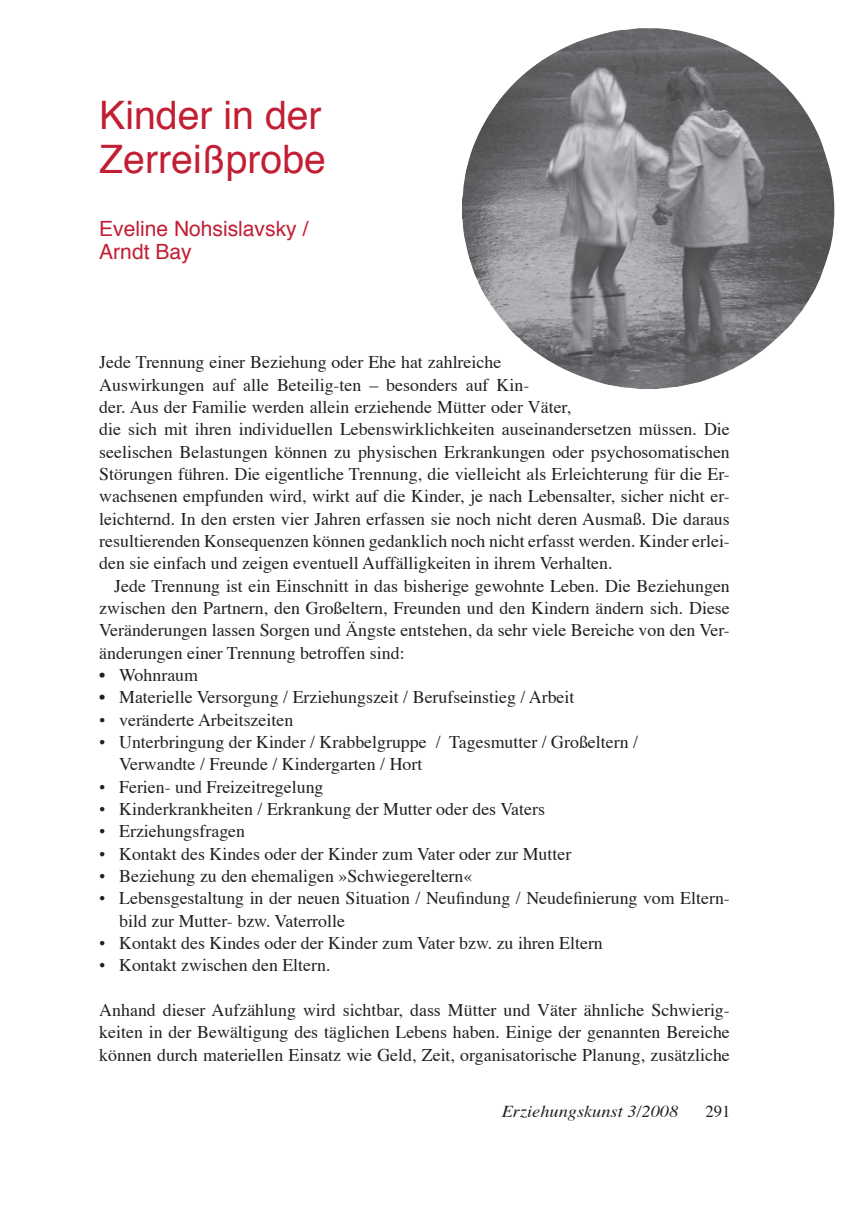
<style>
.page{position:relative;width:859px;height:1206px;background:#fff}
.page>*{position:absolute;margin:0;border:0;box-sizing:border-box;transform-origin:0 0}
.t1{font:39.2px/43.8px "Helvetica";color:#c21e34}
.t2{font:21px/23.6px "Helvetica";color:#c21e34}
.t3{font:17.85px/22.4px "Times";color:#231f20}
.t4{font:italic 16.62px "Times";color:#231f20;scale:1.1 1}
.t5{font:16.62px "Times";color:#231f20}
.s1{font-family:"Times New Roman"}
</style>
<div class="page">
<img style="left:462px;top:28px;width:371px;height:361px">
<h1 class="t1" style="left:99px;top:93px;width:228px">Kinder in der<br>Zerreißprobe</h1>
<p class="t2" style="left:99px;top:216px;width:210px">Eveline Nohsislavsky /<br>Arndt Bay</p>
<p class="t3" style="left:99px;top:349px;width:632px">Jede Trennung einer Beziehung oder Ehe hat zahlreiche<br>Auswirkungen auf alle Beteilig-ten – besonders auf Kin-<br>der. Aus der Familie werden allein erziehende Mütter oder Väter,<br>die sich mit ihren individuellen Lebenswirklichkeiten auseinandersetzen müssen. Die seelischen Belastungen können zu physischen Erkrankungen oder psychosomatischen Störungen führen. Die eigentliche Trennung, die vielleicht als Erleichterung für die Er&shy;wachsenen empfunden wird, wirkt auf die Kinder, je nach Lebensalter, sicher nicht er&shy;leichternd. In den ersten vier Jahren erfassen sie noch nicht deren Ausmaß. Die daraus resultierenden Konsequenzen können gedanklich noch nicht erfasst werden. Kinder erlei&shy;den sie einfach und zeigen eventuell Auffälligkeiten in ihrem Verhalten.</p>
<p class="t3" style="left:99px;top:573px;width:632px;text-align:justify;text-indent:15px">Jede Trennung ist ein Einschnitt in das bisherige gewohnte Leben. Die Beziehungen zwischen den Partnern, den Großeltern, Freunden und den Kindern ändern sich. Diese Veränderungen lassen Sorgen und Ängste entstehen, da sehr viele Bereiche von den Ver&shy;änderungen einer Trennung betroffen sind:</p>
<p class="t3" style="left:99px;top:662px;width:100px">• Wohnraum</p>
<p class="t3" style="left:99px;top:684px;width:476px">• Materielle Versorgung / Erziehungszeit / Berufseinstieg / Arbeit</p>
<p class="t3" style="left:99px;top:707px;width:195px"><span class="s1">•</span> veränderte Arbeitszeiten</p>
<p class="t3" style="left:119px;top:729px;width:520px;text-indent:-20px"><span class="s1">•</span> Unterbringung der Kinder / Krabbelgruppe / Tagesmutter / Großeltern /<br>Verwandte / Freunde / Kindergarten / Hort</p>
<p class="t3" style="left:99px;top:773px;width:226px"><span class="s1">•</span> Ferien- und Freizeitregelung</p>
<p class="t3" style="left:99px;top:796px;width:447px"><span class="s1">•</span> Kinderkrankheiten / Erkrankung der Mutter oder des Vaters</p>
<p class="t3" style="left:99px;top:818px;width:147px"><span class="s1">•</span> Erziehungsfragen</p>
<p class="t3" style="left:99px;top:840px;width:473px"><span class="s1">•</span> Kontakt des Kindes oder der Kinder zum Vater oder zur Mutter</p>
<p class="t3" style="left:99px;top:863px;width:374px"><span class="s1">•</span> Beziehung zu den ehemaligen »Schwiegereltern«</p>
<p class="t3" style="left:119px;top:885px;width:612px;text-indent:-20px"><span class="s1">•</span> Lebensgestaltung in der neuen Situation / Neufindung / Neudefinierung vom Eltern&shy;bild zur Mutter- bzw. Vaterrolle</p>
<p class="t3" style="left:99px;top:930px;width:505px"><span class="s1">•</span> Kontakt des Kindes oder der Kinder zum Vater bzw. zu ihren Eltern</p>
<p class="t3" style="left:99px;top:952px;width:233px"><span class="s1">•</span> Kontakt zwischen den Eltern.</p>
<p class="t3" style="left:99px;top:997px;width:632px;text-align:justify">Anhand dieser Aufzählung wird sichtbar, dass Mütter und Väter ähnliche Schwierig&shy;keiten in der Bewältigung des täglichen Lebens haben. Einige der genannten Bereiche können durch materiellen Einsatz wie Geld, Zeit, organisatorische Planung, zusätzliche</p>
<p class="t4" style="left:501px;top:1096px;width:162px">Erziehungskunst 3/2008</p>
<p class="t5" style="left:705px;top:1095px;width:26px">291</p>
</div>
